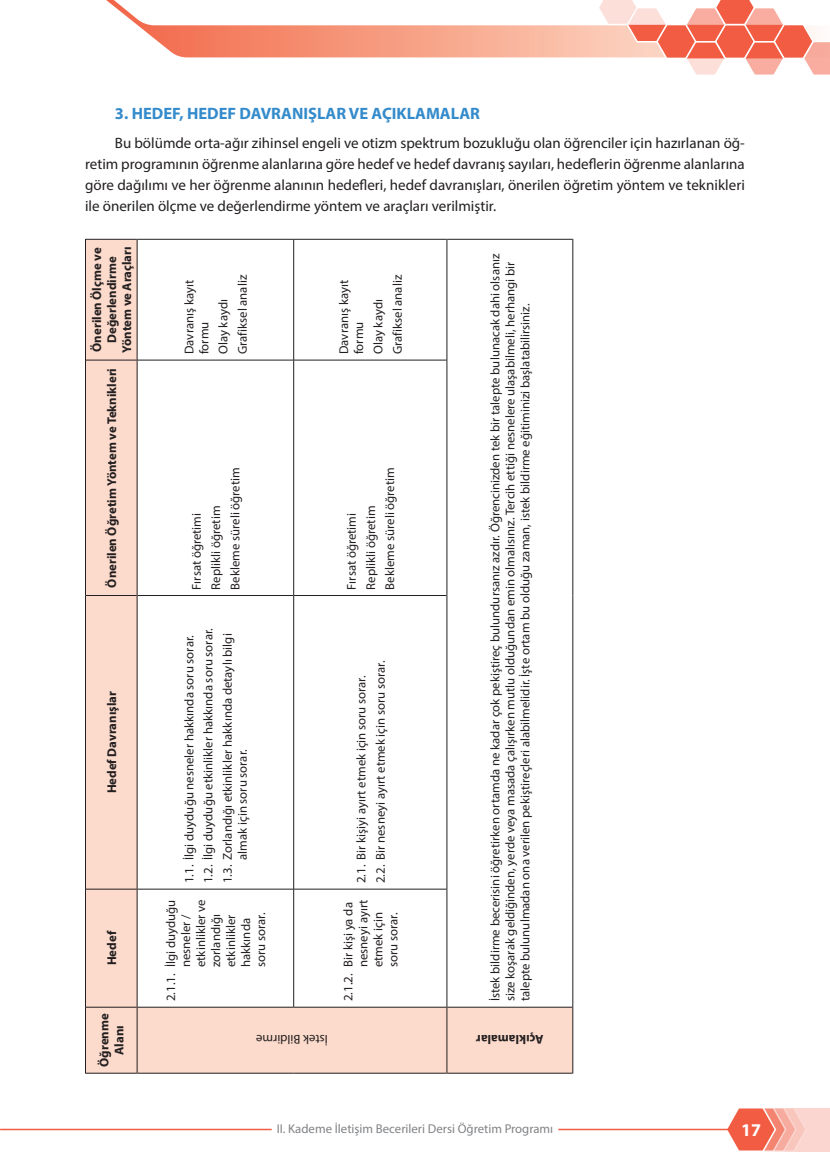
<style>
.page{position:relative;width:830px;height:1170px;background:#fff}
.page>*{position:absolute;margin:0;border:0;box-sizing:border-box;transform-origin:0 0}
.t1{font:700 18px "Myriad Pro";color:#fff}
.Başlık_3{font:700 16.5px "Myriad Pro";color:#348bcb}
.Düz_yazı{font:15px/21px "Myriad Pro";color:#231f20;text-align:justify}
.t2{font:12.75px/15px "Myriad Pro";color:#231f20}
.t3{font:700 12.75px/15px "Myriad Pro";color:#231f20;text-align:center}
.t4{font:12.75px "Myriad Pro";color:#808285}
</style>
<div class="page">
<div style="left:745px;top:1107px;width:84px;height:44px;background:#fbd6d0"></div>
<svg style="left:724px;top:1107px;width:82px;height:45px"></svg>
<hr style="left:0;top:1128px;width:729px;height:2px;background:#f15c42">
<svg style="left:106px;top:0;width:491px;height:58px"></svg>
<svg style="left:597px;top:0;width:232px;height:75px"></svg>
<div style="left:271px;top:1117px;width:14px;height:21px;border:12px solid #fff"></div>
<svg style="left:276px;top:1073px;width:285px;height:65px"></svg>
<div style="left:545px;top:1120px;width:13px;height:18px;border:12px solid #fff"></div>
<svg style="left:86px;top:240px;width:486px;height:832px"></svg>
<hr style="left:85px;top:1007px;width:1px;height:66px;background:#231f20">
<hr style="left:86px;top:1072px;width:51px;height:1px;background:#231f20">
<hr style="left:85px;top:889px;width:1px;height:118px;background:#231f20">
<hr style="left:86px;top:1006px;width:51px;height:1px;background:#231f20">
<hr style="left:85px;top:595px;width:1px;height:294px;background:#231f20">
<hr style="left:86px;top:888px;width:51px;height:1px;background:#231f20">
<hr style="left:85px;top:360px;width:1px;height:235px;background:#231f20">
<hr style="left:86px;top:595px;width:51px;height:1px;background:#231f20">
<hr style="left:85px;top:239px;width:1px;height:121px;background:#231f20">
<hr style="left:86px;top:360px;width:51px;height:1px;background:#231f20">
<hr style="left:86px;top:239px;width:51px;height:1px;background:#231f20">
<hr style="left:137px;top:1007px;width:1px;height:66px;background:#231f20">
<hr style="left:137px;top:1072px;width:156px;height:1px;background:#231f20">
<hr style="left:293px;top:1072px;width:153px;height:1px;background:#231f20">
<hr style="left:446px;top:1007px;width:1px;height:66px;background:#231f20">
<hr style="left:447px;top:1072px;width:125px;height:1px;background:#231f20">
<hr style="left:572px;top:1007px;width:1px;height:66px;background:#231f20">
<hr style="left:137px;top:889px;width:1px;height:118px;background:#231f20">
<hr style="left:137px;top:1006px;width:156px;height:1px;background:#231f20">
<hr style="left:137px;top:595px;width:1px;height:294px;background:#231f20">
<hr style="left:137px;top:888px;width:156px;height:1px;background:#231f20">
<hr style="left:137px;top:360px;width:1px;height:235px;background:#231f20">
<hr style="left:137px;top:595px;width:156px;height:1px;background:#231f20">
<hr style="left:137px;top:239px;width:1px;height:121px;background:#231f20">
<hr style="left:137px;top:360px;width:156px;height:1px;background:#231f20">
<hr style="left:137px;top:239px;width:156px;height:1px;background:#231f20">
<hr style="left:293px;top:889px;width:1px;height:118px;background:#231f20">
<hr style="left:294px;top:1006px;width:152px;height:1px;background:#231f20">
<hr style="left:293px;top:595px;width:1px;height:294px;background:#231f20">
<hr style="left:294px;top:888px;width:152px;height:1px;background:#231f20">
<hr style="left:293px;top:360px;width:1px;height:235px;background:#231f20">
<hr style="left:294px;top:595px;width:152px;height:1px;background:#231f20">
<hr style="left:293px;top:239px;width:1px;height:121px;background:#231f20">
<hr style="left:294px;top:360px;width:152px;height:1px;background:#231f20">
<hr style="left:294px;top:239px;width:152px;height:1px;background:#231f20">
<hr style="left:447px;top:1006px;width:125px;height:1px;background:#231f20">
<hr style="left:447px;top:239px;width:125px;height:1px;background:#231f20">
<hr style="left:446px;top:889px;width:1px;height:118px;background:#231f20">
<hr style="left:446px;top:595px;width:1px;height:294px;background:#231f20">
<hr style="left:446px;top:360px;width:1px;height:235px;background:#231f20">
<hr style="left:446px;top:239px;width:1px;height:121px;background:#231f20">
<hr style="left:572px;top:889px;width:1px;height:118px;background:#231f20">
<hr style="left:572px;top:595px;width:1px;height:294px;background:#231f20">
<hr style="left:572px;top:360px;width:1px;height:235px;background:#231f20">
<hr style="left:572px;top:239px;width:1px;height:121px;background:#231f20">
<p class="Başlık_3" style="left:115px;top:102px;width:366px">3. HEDEF, HEDEF DAVRANIŞLAR VE AÇIKLAMALAR</p>
<p class="Düz_yazı" style="left:85px;top:132px;width:661px;text-indent:30px">Bu bölümde orta-ağır zihinsel engeli ve otizm spektrum bozukluğu olan öğrenciler için hazırlanan öğ&shy;retim programının öğrenme alanlarına göre hedef ve hedef davranış sayıları, hedeflerin öğrenme alanlarına göre dağılımı ve her öğrenme alanının hedefleri, hedef davranışları, önerilen öğretim yöntem ve teknikleri ile önerilen ölçme ve değerlendirme yöntem ve araçları verilmiştir.</p>
<p class="t3" style="left:89px;top:353px;width:108px;rotate:-90deg">Önerilen Ölçme ve<br>Değerlendirme<br>Yöntem ve Araçları</p>
<p class="t3" style="left:104px;top:587px;width:221px;rotate:-90deg">Önerilen Öğretim Yöntem ve Teknikleri</p>
<p class="t3" style="left:104px;top:793px;width:103px;rotate:-90deg">Hedef Davranışlar</p>
<p class="t3" style="left:104px;top:965px;width:36px;rotate:-90deg">Hedef</p>
<p class="t3" style="left:96px;top:1066px;width:55px;rotate:-90deg">Öğrenme<br>Alanı</p>
<p class="t2" style="left:181px;top:354px;width:76px;rotate:-90deg">Davranış kayıt formu</p>
<p class="t2" style="left:213px;top:354px;width:81px;line-height:19.2px;rotate:-90deg">Olay kaydı<br>Grafiksel analiz</p>
<p class="t2" style="left:336px;top:354px;width:76px;rotate:-90deg">Davranış kayıt formu</p>
<p class="t2" style="left:368px;top:354px;width:81px;line-height:19.2px;rotate:-90deg">Olay kaydı<br>Grafiksel analiz</p>
<p class="t2" style="left:187px;top:589px;width:124px;line-height:19.2px;rotate:-90deg">Fırsat öğretimi<br>Replikli öğretim<br>Bekleme süreli öğretim</p>
<p class="t2" style="left:179px;top:883px;width:256px;line-height:19.2px;rotate:-90deg">1.1. İlgi duyduğu nesneler hakkında soru sorar.<br>1.2. İlgi duyduğu etkinlikler hakkında soru sorar.<br>1.3. Zorlandığı etkinlikler hakkında detaylı bilgi</p>
<p class="t2" style="left:235px;top:859px;width:112px;rotate:-90deg">almak için soru sorar.</p>
<p class="t2" style="left:163px;top:967px;width:69px;text-indent:-34px;rotate:-90deg">2.1.1. İlgi duyduğu nesneler / etkinlikler ve zorlandığı etkinlikler hakkında soru sorar.</p>
<p class="t2" style="left:328px;top:1047px;width:73px;rotate:-180deg">İstek Bildirme</p>
<p class="t2" style="left:341px;top:589px;width:124px;line-height:19.2px;rotate:-90deg">Fırsat öğretimi<br>Replikli öğretim<br>Bekleme süreli öğretim</p>
<p class="t2" style="left:351px;top:883px;width:224px;line-height:19.2px;rotate:-90deg">2.1. Bir kişiyi ayırt etmek için soru sorar.<br>2.2. Bir nesneyi ayırt etmek için soru sorar.</p>
<p class="t2" style="left:340px;top:967px;width:69px;text-indent:-34px;rotate:-90deg">2.1.2. Bir kişi ya da nesneyi ayırt etmek için soru sorar.</p>
<p class="t2" style="left:487px;top:1001px;width:748px;rotate:-90deg">İstek bildirme becerisini öğretirken ortamda ne kadar çok pekiştireç bulundursanız azdır. Öğrencinizden tek bir talepte bulunacak dahi olsanız size koşarak geldiğinden, yerde veya masada çalışırken mutlu olduğundan emin olmalısınız. Tercih ettiği nesnelere ulaşabilmeli, herhangi bir talepte bulunulmadan ona verilen pekiştireçleri alabilmelidir. İşte ortam bu olduğu zaman, istek bildirme eğitiminizi başlatabilirsiniz.</p>
<p class="t3" style="left:543px;top:1047px;width:69px;rotate:-180deg">Açıklamalar</p>
<p class="t4" style="left:276px;top:1120px;width:278px">II. Kademe İletişim Becerileri Dersi Öğretim Programı</p>
<h1 class="t1" style="left:740px;top:1117px;width:21px">17</h1>
</div>
